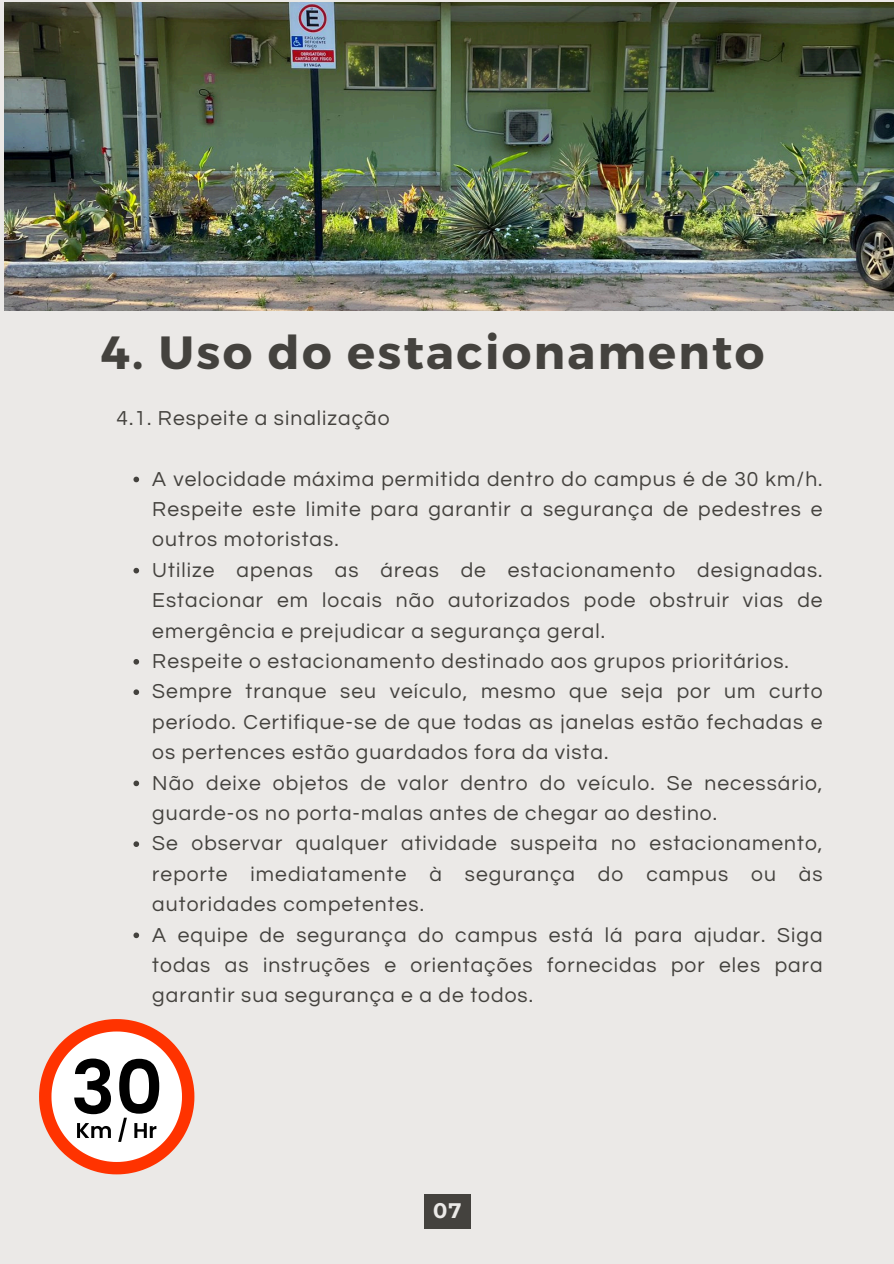
<style>
.page{position:relative;width:894px;height:1264px;background:#fff}
.page>*{position:absolute;margin:0;border:0;box-sizing:border-box;transform-origin:0 0}
.t1{font:700 46.5px "Montserrat";letter-spacing:.05em;color:#44423e}
.t2{font:21px/30.3px "Questrial";letter-spacing:.05em;color:#44423e;text-align:justify}
.t3{font:700 21px "Montserrat";color:#ebe9e7}
</style>
<div class="page">
<div style="left:0;top:0;width:893px;height:1263px;background:#ebe9e7"></div>
<svg style="left:133px;top:476px;width:6px;height:6px"></svg>
<svg style="left:133px;top:568px;width:6px;height:5px"></svg>
<svg style="left:133px;top:659px;width:6px;height:5px"></svg>
<svg style="left:133px;top:689px;width:6px;height:6px"></svg>
<svg style="left:133px;top:780px;width:6px;height:6px"></svg>
<svg style="left:133px;top:841px;width:6px;height:6px"></svg>
<svg style="left:133px;top:932px;width:6px;height:6px"></svg>
<img style="left:4px;top:3px;width:889px;height:307px">
<svg style="left:39px;top:1019px;width:155px;height:155px"></svg>
<div style="left:424px;top:1193px;width:46px;height:35px;background:#44423e"></div>
<p class="t1" style="left:100px;top:322px;width:665px">4. Uso do estacionamento</p>
<h1 class="t2" style="left:117px;top:403px;width:274px">4.1. Respeite a sinalização</h1>
<p class="t2" style="left:152px;top:464px;width:671px">A velocidade máxima permitida dentro do campus é de 30 km/h.<br>Respeite este limite para garantir a segurança de pedestres e outros motoristas.</p>
<p class="t2" style="left:152px;top:555px;width:671px">Utilize apenas as áreas de estacionamento designadas.<br>Estacionar em locais não autorizados pode obstruir vias de emergência e prejudicar a segurança geral.</p>
<p class="t2" style="left:152px;top:646px;width:638px">Respeite o estacionamento destinado aos grupos prioritários.</p>
<p class="t2" style="left:152px;top:677px;width:671px">Sempre tranque seu veículo, mesmo que seja por um curto período. Certifique-se de que todas as janelas estão fechadas e os pertences estão guardados fora da vista.</p>
<p class="t2" style="left:152px;top:768px;width:671px">Não deixe objetos de valor dentro do veículo. Se necessário, guarde-os no porta-malas antes de chegar ao destino.</p>
<p class="t2" style="left:152px;top:828px;width:671px">Se observar qualquer atividade suspeita no estacionamento, reporte imediatamente à segurança do campus ou às autoridades competentes.</p>
<p class="t2" style="left:152px;top:920px;width:671px">A equipe de segurança do campus está lá para ajudar. Siga todas as instruções e orientações fornecidas por eles para garantir sua segurança e a de todos.</p>
<p class="t3" style="left:433px;top:1197px;width:30px">07</p>
</div>
